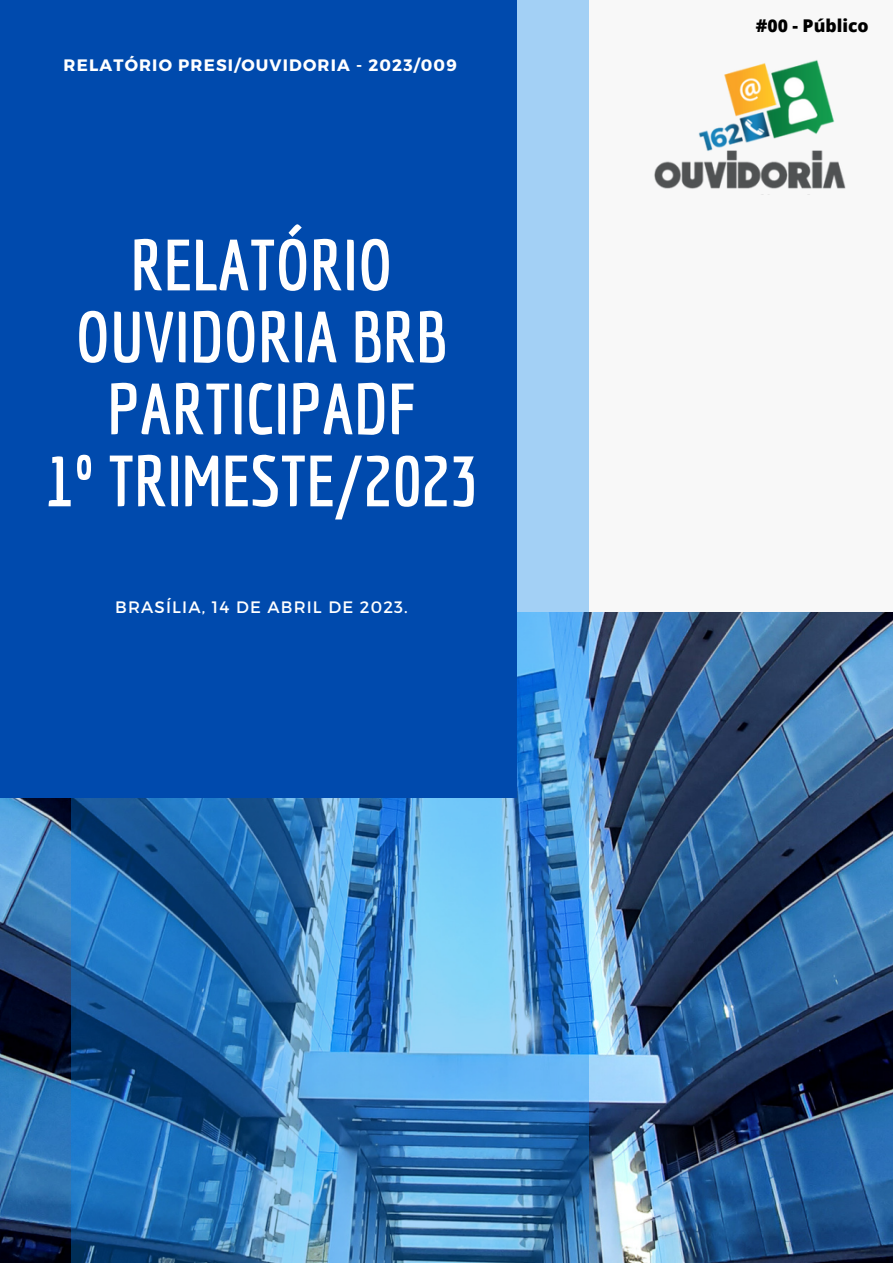
<style>
.page{position:relative;width:893px;height:1264px;background:#fff}
.page>*{position:absolute;margin:0;border:0;box-sizing:border-box;transform-origin:0 0}
.t1{font:700 70.5px/72px "Economica";color:#fff;text-align:center}
.t2{font:800 17.55px "Open Sans";color:#000}
.t3{font:700 16.5px "Montserrat";letter-spacing:.07em;color:#fff}
.t4{font:16.5px "Montserrat";letter-spacing:.07em;color:#fff}
</style>
<div class="page">
<div style="left:0;top:0;width:892px;height:1262px;background:#f8f8f8"></div>
<img style="left:0;top:612px;width:892px;height:650px">
<img style="left:72px;top:0;width:516px;height:1262px">
<div style="left:0;top:0;width:516px;height:797px;background:#004aad"></div>
<img style="left:654px;top:60px;width:192px;height:129px">
<p class="t3" style="left:64px;top:55px;width:394px">RELATÓRIO PRESI/OUVIDORIA - 2023/009</p>
<p class="t1" style="left:44px;top:228px;width:435px">RELATÓRIO<br>OUVIDORIA BRB<br>PARTICIPADF<br>1º TRIMESTE/2023</p>
<p class="t4" style="left:115px;top:596px;width:294px">BRASÍLIA, 14 DE ABRIL DE 2023.</p>
<p class="t2" style="left:755px;top:14px;width:115px">#00 - Público</p>
</div>
